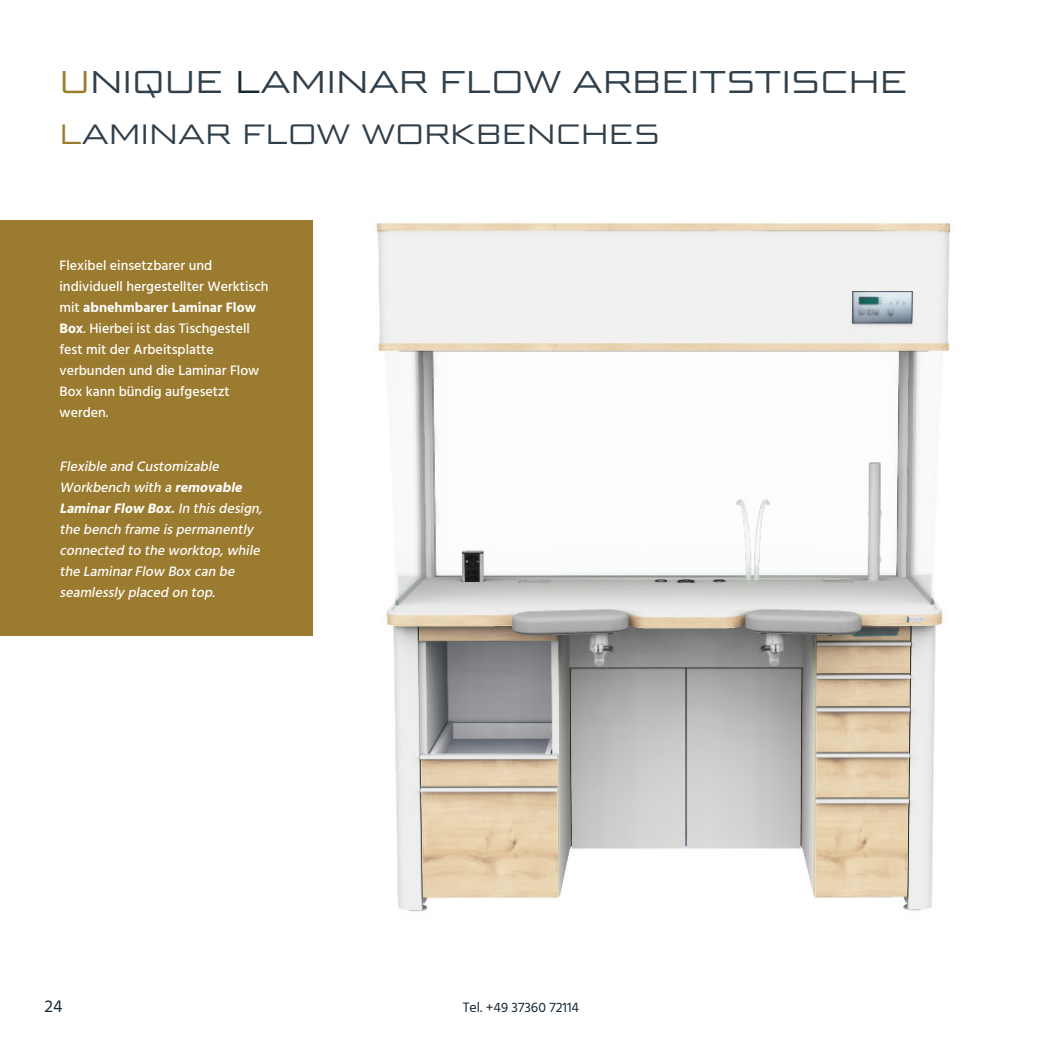
<style>
.page{position:relative;width:1042px;height:1042px;background:#fff}
.page>*{position:absolute;margin:0;border:0;box-sizing:border-box;transform-origin:0 0}
.t1{font:31.5px "Bunken Tech Sans Std Wide";letter-spacing:.02em;color:#2f3f4b}
.t2{font:28px "Bunken Tech Sans Std Wide";letter-spacing:.02em;color:#2f3f4b}
.t3{font:17.5px "Hind";color:#152734}
.t4{font:500 14px/21px "Hind";color:#fff}
.t5{font:italic 500 14px/21px "Hind";color:#fff}
.t6{font:14px "Hind";color:#152734}
.s1{color:#9b7b2f}
.s2{color:#152734}
.s3{font-weight:700}
</style>
<div class="page">
<img style="left:68px;top:222px;width:883px;height:690px">
<div style="left:0;top:220px;width:313px;height:415px;background:#9b7b2f"></div>
<h1 class="t1" style="left:60px;top:63px;width:849px"><span class="s1">U</span>NIQUE <span class="s2">L</span>AMINAR FLOW ARBEITSTISCHE</h1>
<h2 class="t2" style="left:60px;top:117px;width:601px"><span class="s1">L</span>AMINAR FLOW WORKBENCHES</h2>
<p class="t4" style="left:60px;top:256px;width:211px">Flexibel einsetzbarer und individuell hergestellter Werktisch mit <span class="s3">abnehmbarer Laminar Flow<br>Box</span>. Hierbei ist das Tischgestell fest mit der Arbeitsplatte verbunden und die Laminar Flow<br>Box kann bündig aufgesetzt werden.</p>
<p class="t5" style="left:59px;top:456px;width:208px">Flexible and Customizable<br>Workbench with a <span class="s3">removable<br>LaminarFlow Box.</span>In thisdesign, the bench frame ispermanently connected to the worktop,while the LaminarFlow Box can be seamlessly placed on top.</p>
<p class="t3" style="left:44px;top:994px;width:20px">24</p>
<p class="t6" style="left:463px;top:998px;width:118px">Tel. +49 37360 72114</p>
</div>
